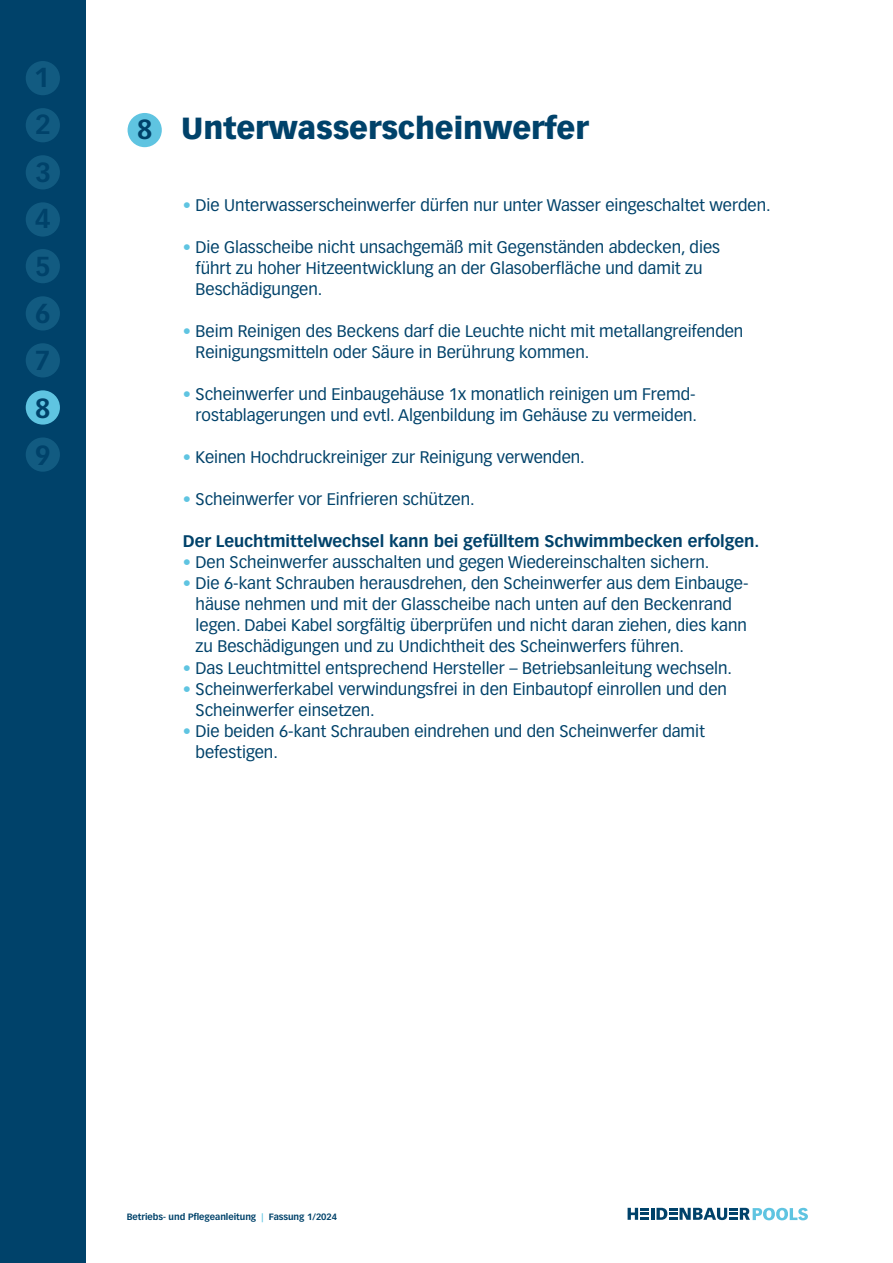
<style>
.page{position:relative;width:893px;height:1263px;background:#fff}
.page>*{position:absolute;margin:0;border:0;box-sizing:border-box;transform-origin:0 0}
.t1{font:900 30px "Vectora LT Std";letter-spacing:-.005em;color:#00426a}
.t2{font:700 27px/47.7px "Vectora LT Std";color:#00426a;text-align:justify}
.t3{font:16.5px/21px "Vectora LT Std";letter-spacing:-.005em;color:#00426a}
.t4{font:700 16.5px "Vectora LT Std";letter-spacing:-.005em;color:#00426a}
.t5{font:700 9px "Vectora LT Std";letter-spacing:-.005em;color:#00426a}
.s1{font-weight:700;font-size:27px}
.s2{font-weight:700;color:#5fc4e1}
.s3{color:#5fc4e1}
</style>
<div class="page">
<div style="left:128px;top:113px;width:34px;height:34px;background:#5fc4e1;border-radius:50%"></div>
<div style="left:0;top:0;width:85px;height:1263px;background:#00426a"></div>
<svg style="left:628px;top:1208px;width:180px;height:12px"></svg>
<div style="left:26px;top:61px;width:34px;height:34px;background:#125b81;border-radius:50%"></div>
<div style="left:26px;top:108px;width:34px;height:34px;background:#125b81;border-radius:50%"></div>
<div style="left:26px;top:155px;width:34px;height:34px;background:#125b81;border-radius:50%"></div>
<div style="left:26px;top:343px;width:34px;height:34px;background:#125b81;border-radius:50%"></div>
<div style="left:26px;top:390px;width:34px;height:35px;background:#5fc4e1;border-radius:50%"></div>
<div style="left:26px;top:437px;width:34px;height:35px;background:#125b81;border-radius:50%"></div>
<div style="left:26px;top:296px;width:34px;height:34px;background:#125b81;border-radius:50%"></div>
<div style="left:26px;top:202px;width:34px;height:35px;background:#125b81;border-radius:50%"></div>
<div style="left:26px;top:249px;width:34px;height:34px;background:#125b81;border-radius:50%"></div>
<h2 class="t2" style="left:34px;top:54px;width:19px">1<br>2<br>3</h2>
<h2 class="t2" style="left:35px;top:195px;width:17px">4<br>5</h2>
<h2 class="t2" style="left:35px;top:290px;width:17px">6</h2>
<h2 class="t2" style="left:35px;top:337px;width:17px;line-height:47.1px">7<br>8<br>9</h2>
<h1 class="t1" style="left:137px;top:110px;width:453px"><span class="s1">8</span> Unterwasserscheinwerfer</h1>
<p class="t3" style="left:183px;top:195px;width:589px"><span class="s2">•</span> Die Unterwasserscheinwerfer dürfen nur unter Wasser eingeschaltet werden.</p>
<p class="t3" style="left:196px;top:237px;width:526px;text-indent:-13px"><span class="s2">•</span> Die Glasscheibe nicht unsachgemäß mit Gegenständen abdecken, dies führt zu hoher Hitzeentwicklung an der Glasoberfläche und damit zu<br>Beschädigungen.</p>
<p class="t3" style="left:196px;top:321px;width:549px;text-indent:-13px"><span class="s2">•</span> Beim Reinigen des Beckens darf die Leuchte nicht mit metallangreifenden<br>Reinigungsmitteln oder Säure in Berührung kommen.</p>
<p class="t3" style="left:183px;top:384px;width:516px;text-align:right"><span class="s2">•</span> Scheinwerfer und Einbaugehäuse 1x monatlich reinigen um Fremd&shy;rostablagerungen und evtl. Algenbildung im Gehäuse zu vermeiden.</p>
<p class="t3" style="left:183px;top:447px;width:403px"><span class="s2">•</span> Keinen Hochdruckreiniger zur Reinigung verwenden.</p>
<p class="t3" style="left:183px;top:489px;width:293px"><span class="s2">•</span> Scheinwerfer vor Einfrieren schützen.</p>
<p class="t4" style="left:183px;top:532px;width:578px">Der Leuchtmittelwechsel kann bei gefülltem Schwimmbecken erfolgen.</p>
<p class="t3" style="left:183px;top:552px;width:528px"><span class="s2">•</span> Den Scheinwerfer ausschalten und gegen Wiedereinschalten sichern.</p>
<p class="t3" style="left:196px;top:573px;width:554px;text-indent:-13px"><span class="s2">•</span> Die 6-kant Schrauben herausdrehen, den Scheinwerfer aus dem Einbauge&shy;häuse nehmen und mit der Glasscheibe nach unten auf den Beckenrand legen. Dabei Kabel sorgfältig überprüfen und nicht daran ziehen, dies kann zu Beschädigungen und zu Undichtheit des Scheinwerfers führen.</p>
<p class="t3" style="left:183px;top:657px;width:551px"><span class="s2">•</span> Das Leuchtmittel entsprechend Hersteller – Betriebsanleitung wechseln.</p>
<p class="t3" style="left:196px;top:678px;width:533px;text-indent:-13px"><span class="s2">•</span> Scheinwerferkabel verwindungsfrei in den Einbautopf einrollen und den<br>Scheinwerfer einsetzen.</p>
<p class="t3" style="left:196px;top:720px;width:511px;text-indent:-13px"><span class="s2">•</span> Die beiden 6-kant Schrauben eindrehen und den Scheinwerfer damit befestigen.</p>
<p class="t5" style="left:127px;top:1211px;width:212px">Betriebs- und Pflegeanleitung <span class="s3">|</span> Fassung 1/2024</p>
</div>
